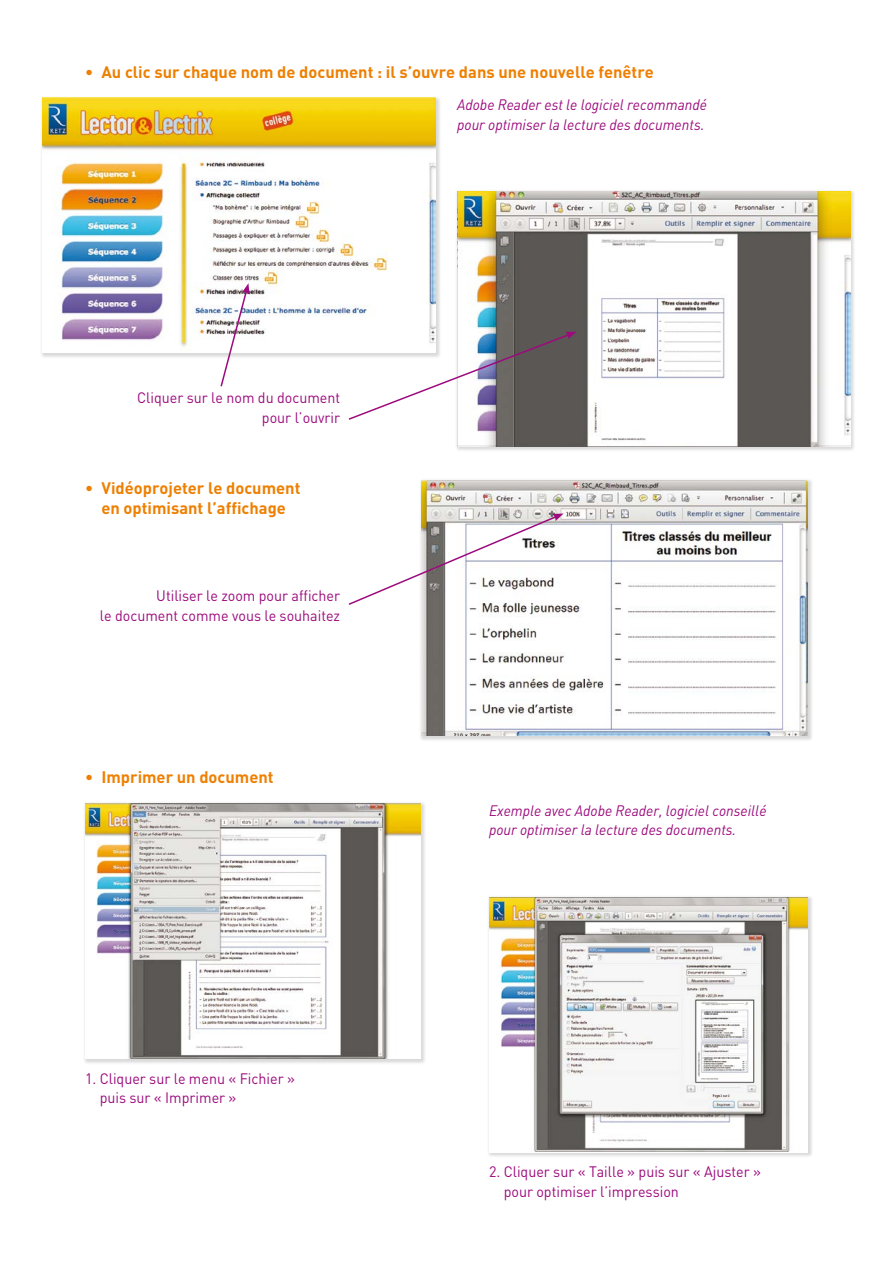
<style>
.page{position:relative;width:893px;height:1263px;background:#fff}
.page>*{position:absolute;margin:0;border:0;box-sizing:border-box;transform-origin:0 0}
.t1{font:700 16.5px/19.5px "DIN";color:#ee7f00;text-align:center}
.t2{font:15px/19.5px "DIN";color:#9c0a7d;text-align:right;scale:.95 1}
.t3{font:italic 15px/19.5px "DIN";color:#9c0a7d;scale:.95 1}
</style>
<div class="page">
<div style="left:419px;top:478px;width:394px;height:263px;background:#000;opacity:.15"></div>
<img style="left:421px;top:480px;width:387px;height:256px">
<div style="left:487px;top:895px;width:326px;height:263px;background:#000;opacity:.15"></div>
<img style="left:489px;top:898px;width:319px;height:254px">
<div style="left:455px;top:189px;width:401px;height:263px;background:#000;opacity:.15"></div>
<img style="left:457px;top:191px;width:393px;height:255px">
<div style="left:83px;top:801px;width:344px;height:263px;background:#000;opacity:.15"></div>
<img style="left:85px;top:804px;width:336px;height:255px">
<div style="left:40px;top:95px;width:401px;height:263px;background:#000;opacity:.15"></div>
<img style="left:43px;top:98px;width:393px;height:255px">
<svg style="left:348px;top:513px;width:216px;height:93px"></svg>
<svg style="left:347px;top:332px;width:230px;height:89px"></svg>
<svg style="left:219px;top:283px;width:30px;height:104px"></svg>
<p class="t1" style="left:85px;top:61px;width:570px">• Au clic sur chaque nom de document : il s’ouvre dans une nouvelle fenêtre</p>
<p class="t2" style="left:137px;top:388px;width:215px">Cliquer sur le nom du document pour l’ouvrir</p>
<p class="t1" style="left:85px;top:478px;width:217px">• Vidéoprojeter le document en optimisant l’affichage</p>
<p class="t2" style="left:100px;top:586px;width:254px">Utiliser le zoom pour afficher<br>le document comme vous le souhaitez</p>
<p class="t1" style="left:85px;top:767px;width:190px">• Imprimer un document</p>
<p class="t2" style="left:100px;top:1068px;width:207px;text-align:left;text-indent:-15px">1. Cliquer sur le menu « Fichier » puis sur « Imprimer »</p>
<p class="t3" style="left:457px;top:95px;width:265px">Adobe Reader est le logiciel recommandé pour optimiser la lecture des documents.</p>
<p class="t3" style="left:489px;top:800px;width:294px">Exemple avec Adobe Reader, logiciel conseillé pour optimiser la lecture des documents.</p>
<p class="t2" style="left:504px;top:1162px;width:272px;text-align:left;text-indent:-15px">2. Cliquer sur « Taille » puis sur « Ajuster » pour optimiser l’impression</p>
</div>
